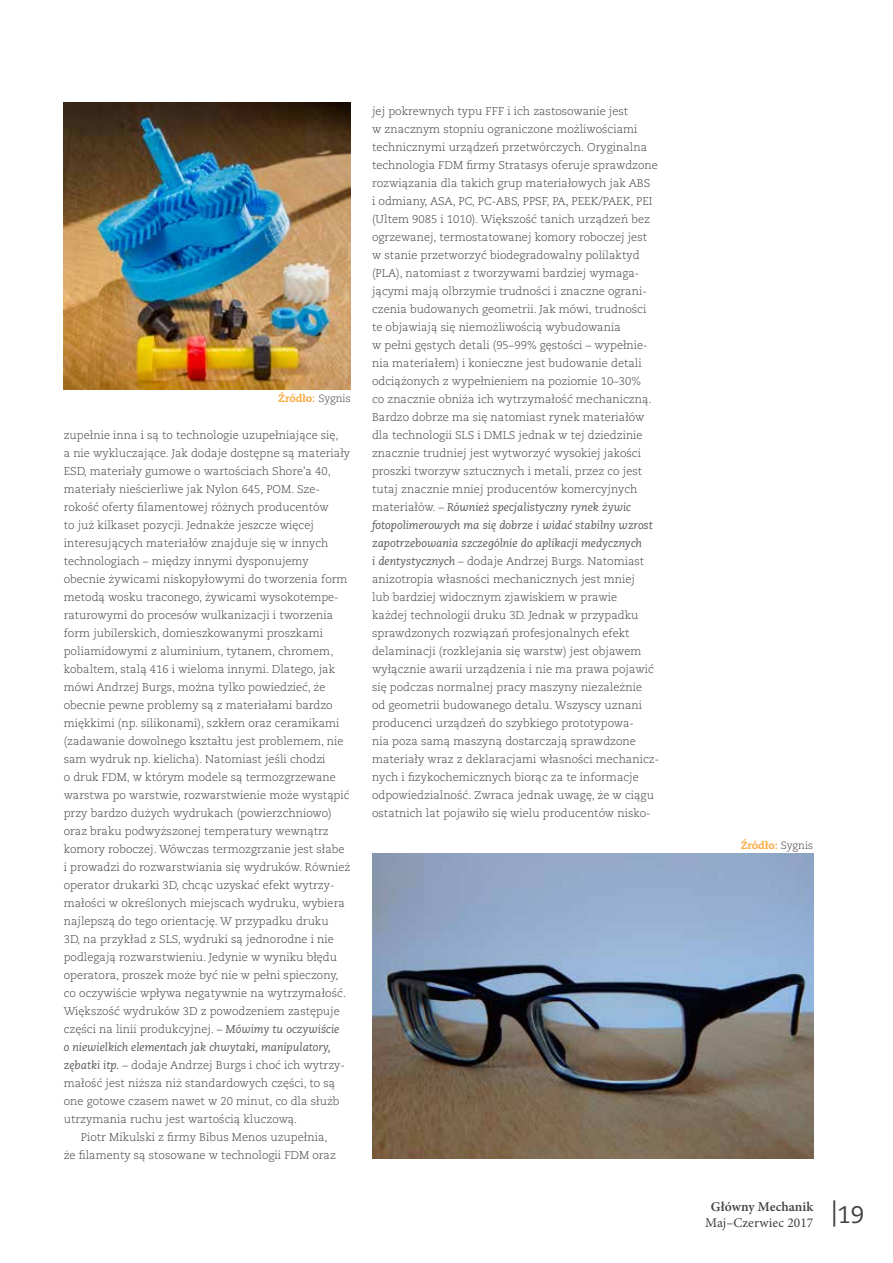
<style>
.page{position:relative;width:893px;height:1263px;background:#fff}
.page>*{position:absolute;margin:0;border:0;box-sizing:border-box;transform-origin:0 0}
.t1{font:24px "Caecilia CE";color:#414042}
.t2{font:13.5px "Minion Pro";letter-spacing:.005em;color:#414042}
.t3{font:600 13.5px "Minion Pro";letter-spacing:.005em;color:#414042}
.t4{font:300 11.25px/18px "Caecilia CE";color:#414042}
.t5{font:italic 11.25px "Caecilia CE";color:#58595b}
.t6{font:800 10.5px "Caecilia CE";color:#fbae49}
.s1{font-weight:700}
.s2{font-weight:300;color:#414042}
.s3{font-weight:400;font-style:italic;color:#58595b}
.s4{font-size:26.25px}
</style>
<div class="page">
<img style="left:64px;top:103px;width:287px;height:287px">
<img style="left:372px;top:853px;width:441px;height:306px">
<p class="t6" style="left:278px;top:391px;width:74px">Źródło<span class="s1">:</span> <span class="s2">Sygnis</span></p>
<p class="t4" style="left:64px;top:426px;width:276px">zupełnie inna i są to technologie uzupełniające się,</p>
<p class="t4" style="left:64px;top:444px;width:288px">a nie wykluczające. Jak dodaje dostępne są materiały</p>
<p class="t4" style="left:64px;top:462px;width:269px">ESD, materiały gumowe o wartościach Shore'a 40,</p>
<p class="t4" style="left:64px;top:480px;width:258px">materiały nieścierliwe jak Nylon 645, POM. Sze-</p>
<p class="t4" style="left:64px;top:498px;width:267px">rokość oferty filamentowej różnych producentów</p>
<p class="t4" style="left:64px;top:516px;width:252px">to już kilkaset pozycji. Jednakże jeszcze więcej</p>
<p class="t4" style="left:64px;top:534px;width:266px">interesujących materiałów znajduje się w innych</p>
<p class="t4" style="left:64px;top:552px;width:247px">technologiach – między innymi dysponujemy</p>
<p class="t4" style="left:64px;top:570px;width:285px">obecnie żywicami niskopyłowymi do tworzenia form</p>
<p class="t4" style="left:64px;top:588px;width:276px">metodą wosku traconego, żywicami wysokotempe-</p>
<p class="t4" style="left:64px;top:606px;width:271px">raturowymi do procesów wulkanizacji i tworzenia</p>
<p class="t4" style="left:64px;top:624px;width:261px">form jubilerskich, domieszkowanymi proszkami</p>
<p class="t4" style="left:64px;top:642px;width:271px">poliamidowymi z aluminium, tytanem, chromem,</p>
<p class="t4" style="left:64px;top:660px;width:273px">kobaltem, stalą 416 i wieloma innymi. Dlatego, jak</p>
<p class="t4" style="left:64px;top:678px;width:263px">mówi Andrzej Burgs, można tylko powiedzieć, że</p>
<p class="t4" style="left:64px;top:696px;width:270px">obecnie pewne problemy są z materiałami bardzo</p>
<p class="t4" style="left:64px;top:714px;width:277px">miękkimi (np. silikonami), szkłem oraz ceramikami</p>
<p class="t4" style="left:64px;top:732px;width:281px">(zadawanie dowolnego kształtu jest problemem, nie</p>
<p class="t4" style="left:64px;top:750px;width:263px">sam wydruk np. kielicha). Natomiast jeśli chodzi</p>
<p class="t4" style="left:64px;top:768px;width:274px">o druk FDM, w którym modele są termozgrzewane</p>
<p class="t4" style="left:64px;top:786px;width:287px">warstwa po warstwie, rozwarstwienie może wystąpić</p>
<p class="t4" style="left:64px;top:804px;width:269px">przy bardzo dużych wydrukach (powierzchniowo)</p>
<p class="t4" style="left:64px;top:822px;width:267px">oraz braku podwyższonej temperatury wewnątrz</p>
<p class="t4" style="left:64px;top:840px;width:282px">komory roboczej. Wówczas termozgrzanie jest słabe</p>
<p class="t4" style="left:64px;top:858px;width:288px">i prowadzi do rozwarstwiania się wydruków. Również</p>
<p class="t4" style="left:64px;top:876px;width:272px">operator drukarki 3D, chcąc uzyskać efekt wytrzy-</p>
<p class="t4" style="left:64px;top:894px;width:282px">małości w określonych miejscach wydruku, wybiera</p>
<p class="t4" style="left:64px;top:912px;width:266px">najlepszą do tego orientację. W przypadku druku</p>
<p class="t4" style="left:64px;top:930px;width:272px">3D, na przykład z SLS, wydruki są jednorodne i nie</p>
<p class="t4" style="left:64px;top:948px;width:275px">podlegają rozwarstwieniu. Jedynie w wyniku błędu</p>
<p class="t4" style="left:64px;top:966px;width:276px">operatora, proszek może być nie w pełni spieczony,</p>
<p class="t4" style="left:64px;top:984px;width:284px">co oczywiście wpływa negatywnie na wytrzymałość.</p>
<p class="t4" style="left:64px;top:1002px;width:278px">Większość wydruków 3D z powodzeniem zastępuje</p>
<p class="t4" style="left:64px;top:1020px;width:277px">części na linii produkcyjnej. – <span class="s3">Mówimy tu oczywiście</span></p>
<p class="t5" style="left:64px;top:1040px;width:269px">o niewielkich elementach jak chwytaki, manipulatory,</p>
<p class="t4" style="left:64px;top:1056px;width:283px"><span class="s3">zębatki itp.</span> – dodaje Andrzej Burgs i choć ich wytrzy-</p>
<p class="t4" style="left:64px;top:1074px;width:273px">małość jest niższa niż standardowych części, to są</p>
<p class="t4" style="left:64px;top:1092px;width:277px">one gotowe czasem nawet w 20 minut, co dla służb</p>
<p class="t4" style="left:64px;top:1110px;width:235px">utrzymania ruchu jest wartością kluczową.</p>
<p class="t4" style="left:81px;top:1128px;width:248px">Piotr Mikulski z firmy Bibus Menos uzupełnia,</p>
<p class="t4" style="left:64px;top:1146px;width:274px">że filamenty są stosowane w technologii FDM oraz</p>
<p class="t4" style="left:372px;top:102px;width:289px">jej pokrewnych typu FFF i ich zastosowanie jest<br>w znacznym stopniu ograniczone możliwościami technicznymi urządzeń przetwórczych. Oryginalna technologia FDM firmy Stratasys oferuje sprawdzone rozwiązania dla takich grup materiałowych jak ABS<br>i odmiany, ASA, PC, PC-ABS, PPSF, PA, PEEK/PAEK, PEI (Ultem 9085 i 1010). Większość tanich urządzeń bez ogrzewanej, termostatowanej komory roboczej jest w stanie przetworzyć biodegradowalny polilaktyd (PLA), natomiast z tworzywami bardziej wymaga&shy;jącymi mają olbrzymie trudności i znaczne ograni&shy;czenia budowanych geometrii. Jak mówi, trudności te objawiają się niemożliwością wybudowania<br>w pełni gęstych detali (95–99% gęstości – wypełnie&shy;nia materiałem) i konieczne jest budowanie detali odciążonych z wypełnieniem na poziomie 10–30%<br>co znacznie obniża ich wytrzymałość mechaniczną.<br>Bardzo dobrze ma się natomiast rynek materiałów dla technologii SLS i DMLS jednak w tej dziedzinie znacznie trudniej jest wytworzyć wysokiej jakości proszki tworzyw sztucznych i metali, przez co jest tutaj znacznie mniej producentów komercyjnych materiałów. – <span class="s3">Również specjalistyczny rynek żywic fotopolimerowych ma się dobrze i widać stabilny wzrost zapotrzebowania szczególnie do aplikacji medycznych<br>i dentystycznych</span> – dodaje Andrzej Burgs. Natomiast anizotropia własności mechanicznych jest mniej<br>lub bardziej widocznym zjawiskiem w prawie<br>każdej technologii druku 3D. Jednak w przypadku sprawdzonych rozwiązań profesjonalnych efekt delaminacji (rozklejania się warstw) jest objawem wyłącznie awarii urządzenia i nie ma prawa pojawić się podczas normalnej pracy maszyny niezależnie<br>od geometrii budowanego detalu. Wszyscy uznani producenci urządzeń do szybkiego prototypowa-<br>nia poza samą maszyną dostarczają sprawdzone materiały wraz z deklaracjami własności mechanicz&shy;nych i fizykochemicznych biorąc za te informacje odpowiedzialność. Zwraca jednak uwagę, że w ciągu ostatnich lat pojawiło się wielu producentów nisko-</p>
<p class="t6" style="left:741px;top:838px;width:74px">Źródło<span class="s1">:</span> <span class="s2">Sygnis</span></p>
<p class="t3" style="left:711px;top:1197px;width:104px">Główny Mechanik</p>
<p class="t2" style="left:705px;top:1214px;width:110px">Maj–Czerwiec 2017</p>
<h1 class="t1" style="left:831px;top:1198px;width:34px"><span class="s4">|</span>19</h1>
</div>
